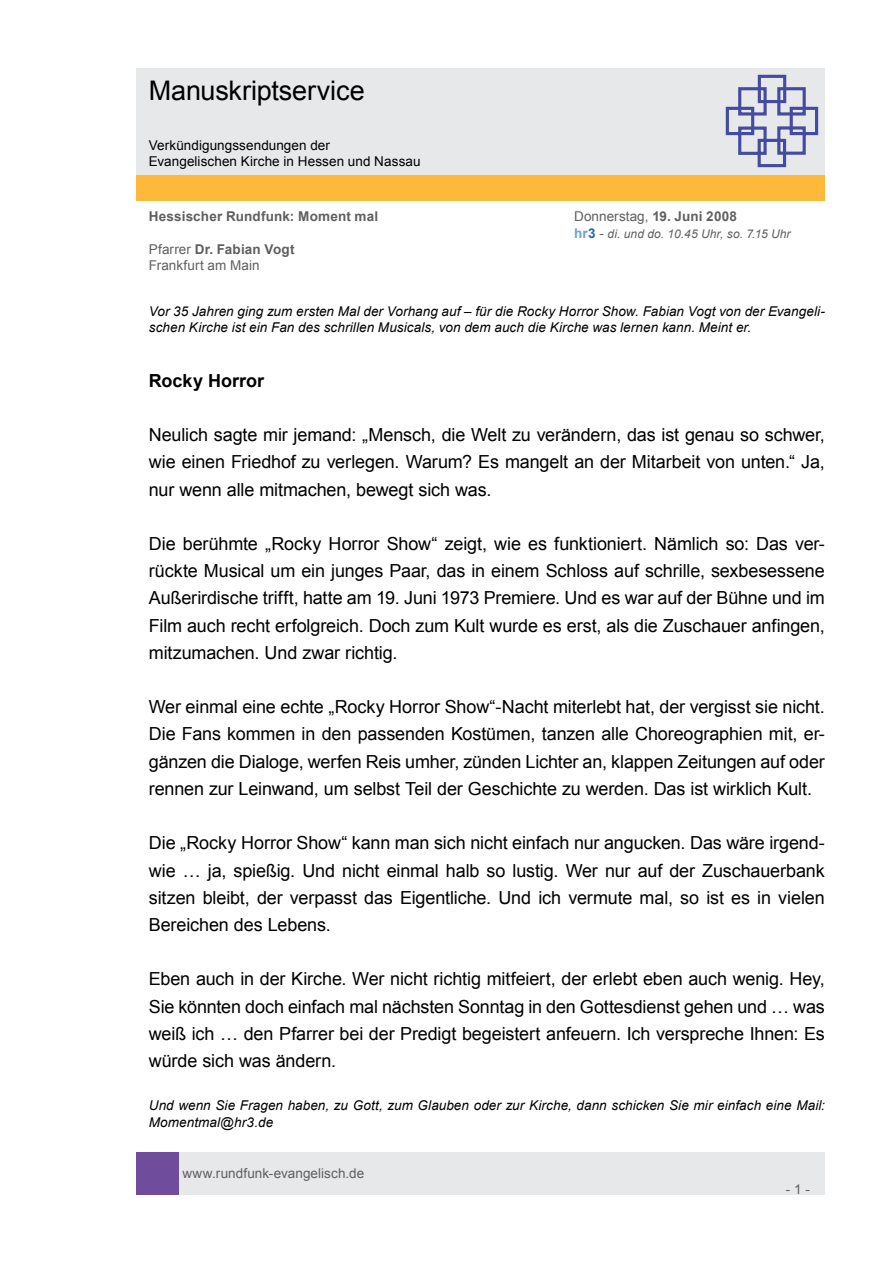
<style>
.page{position:relative;width:893px;height:1263px;background:#fff}
.page>*{position:absolute;margin:0;border:0;box-sizing:border-box;transform-origin:0 0}
.t1{font:27px "Arial";letter-spacing:-.01em;color:#000}
.t2{font:18px/27.2px "Arial";letter-spacing:-.01em;color:#000;text-align:justify}
.t3{font:700 18px "Arial";color:#000}
.t4{font:italic 13.5px/16.2px "Arial";letter-spacing:.005em;color:#000}
.t5{font:13.5px/16.2px "Arial";letter-spacing:.005em;color:#5f5f5f}
.t6{font:13.5px/16.2px "Arial";letter-spacing:.005em;color:#000}
.t7{font:700 13.5px "Arial";letter-spacing:.015em;color:#5f5f5f}
.t8{font:italic 12px "Arial";letter-spacing:.01em;color:#5f5f5f}
.s1{font-weight:700}
.s2{font-weight:700;font-style:normal;font-size:13.5px;color:#71a0cc}
.s3{font-weight:700;font-style:normal;font-size:13.5px;color:#2369b2}
.s4{font-style:normal;font-size:13.5px}
</style>
<div class="page">
<div style="left:179px;top:1152px;width:646px;height:43px;background:#e7e8e9"></div>
<div style="left:136px;top:1152px;width:43px;height:43px;background:#704c9c"></div>
<div style="left:136px;top:175px;width:689px;height:26px;background:#ffb93a"></div>
<div style="left:136px;top:68px;width:689px;height:106px;background:#e7e8e9"></div>
<svg style="left:725px;top:74px;width:94px;height:94px"></svg>
<h1 class="t1" style="left:149px;top:73px;width:217px">Manuskriptservice</h1>
<p class="t6" style="left:149px;top:137px;width:273px">Verkündigungssendungen der<br>Evangelischen Kirche in Hessen und Nassau</p>
<p class="t7" style="left:149px;top:208px;width:231px">Hessischer Rundfunk: Moment mal</p>
<p class="t5" style="left:574px;top:209px;width:164px">Donnerstag, <span class="s1">19. Juni 2008</span></p>
<p class="t8" style="left:574px;top:226px;width:218px"><span class="s2">hr</span><span class="s3">3</span> <span class="s4">-</span> di. und do. 10.45 Uhr, so. 7.15 Uhr</p>
<p class="t5" style="left:149px;top:241px;width:147px">Pfarrer <span class="s1">Dr. Fabian Vogt<br></span>Frankfurt am Main</p>
<p class="t4" style="left:149px;top:303px;width:678px">Vor 35 Jahren ging zum ersten Mal der Vorhang auf – für die Rocky Horror Show. Fabian Vogt von der Evangeli&shy;schen Kirche ist ein Fan des schrillen Musicals, von dem auch die Kirche was lernen kann. Meint er.</p>
<p class="t3" style="left:149px;top:368px;width:117px">Rocky Horror</p>
<p class="t2" style="left:149px;top:421px;width:677px">Neulich sagte mir jemand: „Mensch, die Welt zu verändern, das ist genau so schwer, wie einen Friedhof zu verlegen. Warum? Es mangelt an der Mitarbeit von unten.“ Ja, nur wenn alle mitmachen, bewegt sich was.</p>
<p class="t2" style="left:149px;top:530px;width:678px">Die berühmte „Rocky Horror Show“ zeigt, wie es funktioniert. Nämlich so: Das ver&shy;rückte Musical um ein junges Paar, das in einem Schloss auf schrille, sexbesessene Außerirdische trifft, hatte am 1 9. Juni 1 973 Premiere. Und es war auf der Bühne und im Film auch recht erfolgreich. Doch zum Kult wurde es erst, als die Zuschauer anfingen, mitzumachen. Und zwar richtig.</p>
<p class="t2" style="left:149px;top:693px;width:678px">Wer einmal eine echte „Rocky Horror Show“-Nacht miterlebt hat, der vergisst sie nicht.<br>Die Fans kommen in den passenden Kostümen, tanzen alle Choreographien mit, er&shy;gänzen die Dialoge, werfen Reis umher, zünden Lichter an, klappen Zeitungen auf oder rennen zur Leinwand, um selbst Teil der Geschichte zu werden. Das ist wirklich Kult.</p>
<p class="t2" style="left:149px;top:830px;width:678px">Die „Rocky Horror Show“ kann man sich nicht einfach nur angucken. Das wäre irgend&shy;wie … ja, spießig. Und nicht einmal halb so lustig. Wer nur auf der Zuschauerbank sitzen bleibt, der verpasst das Eigentliche. Und ich vermute mal, so ist es in vielen Bereichen des Lebens.</p>
<p class="t2" style="left:149px;top:966px;width:677px">Eben auch in der Kirche. Wer nicht richtig mitfeiert, der erlebt eben auch wenig. Hey, Sie könnten doch einfach mal nächsten Sonntag in den Gottesdienst gehen und … was weiß ich … den Pfarrer bei der Predigt begeistert anfeuern. Ich verspreche Ihnen: Es würde sich was ändern.</p>
<p class="t4" style="left:149px;top:1098px;width:678px">Und wenn Sie Fragen haben, zu Gott, zum Glauben oder zur Kirche, dann schicken Sie mir einfach eine Mail:<br>Momentmal@hr3.de</p>
<p class="t5" style="left:182px;top:1165px;width:183px">www.rundfunk-evangelisch.de</p>
<p class="t5" style="left:786px;top:1181px;width:26px">- -</p>
</div>
